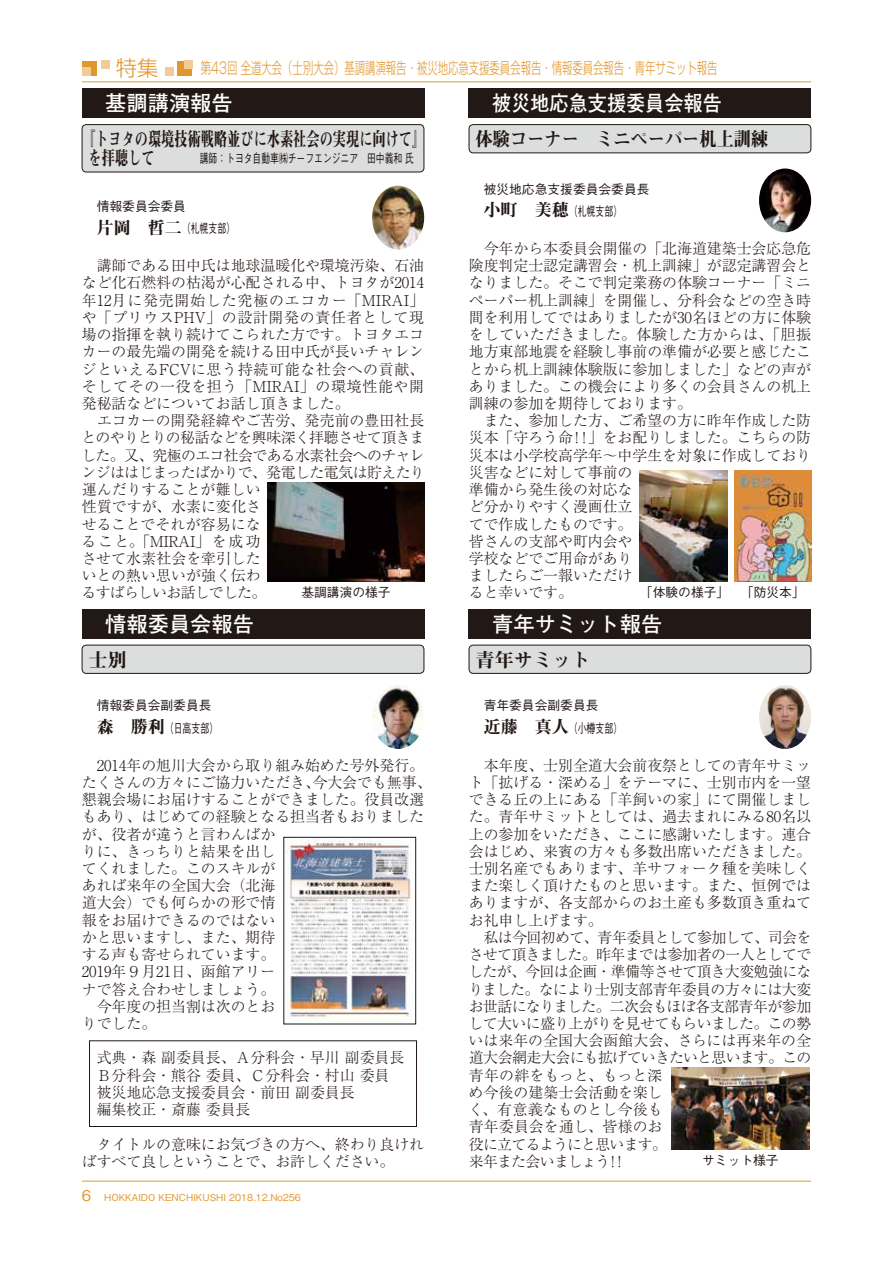
<style>
.page{position:relative;width:893px;height:1263px;background:#fff}
.page>*{position:absolute;margin:0;border:0;box-sizing:border-box;transform-origin:0 0}
.t1{font:700 21.3px "Futo Go B101 Pro";color:#fff}
.t2{font:700 21.3px "Futo Go B101 Pro";color:#fff;scale:.9 1}
.t3{font:19.2px/19.2px "Midashi Min Pro MA31";color:#221815;scale:.69 1}
.t4{font:19.2px "Midashi Min Pro MA31";color:#221815;scale:.9 1}
.t5{font:19.2px "Midashi Min Pro MA31";color:#221815}
.t6{font:300 15.9px "Shin Go Pro";color:#e2972d;scale:.65 1}
.t7{font:300 14.85px/17.2px "Ryumin Pro";color:#221815}
.t8{font:500 12.75px/22.4px "Gothic BBB Pro";color:#221815}
.t9{font:500 12.75px "Gothic BBB Pro";color:#221815;scale:.69 1}
.t10{font:500 9.6px "Gothic BBB Pro";color:#e2972d}
.s1{font-size:21.3px}
.s2{font-family:"Midashi Min Pro MA31";font-weight:400;font-size:16.95px}
.s3{font-size:14.85px}
</style>
<div class="page">
<hr style="left:82px;top:1181px;width:729px;height:1px;background:#e2972d">
<hr style="left:82px;top:82px;width:729px;height:1px;background:#e2972d">
<div style="left:82px;top:61px;width:15px;height:14px;background:#e2972d"></div>
<div style="left:82px;top:67px;width:8px;height:8px;background:#f1cc97"></div>
<div style="left:101px;top:61px;width:8px;height:8px;background:#f1cc97"></div>
<div style="left:178px;top:61px;width:14px;height:14px;background:#e2972d"></div>
<div style="left:184px;top:61px;width:8px;height:8px;background:#f1cc97"></div>
<div style="left:165px;top:67px;width:8px;height:8px;background:#f1cc97"></div>
<div style="left:82px;top:88px;width:342px;height:30px;background:#221815"></div>
<div style="left:82px;top:125px;width:342px;height:47px;background:#dcdddd;border-radius:4px"></div>
<div style="left:82px;top:124px;width:342px;height:48px;border:1px solid #221815;border-radius:4px"></div>
<img style="left:372px;top:186px;width:52px;height:63px">
<div style="left:469px;top:88px;width:342px;height:30px;background:#221815"></div>
<img style="left:759px;top:168px;width:52px;height:64px">
<div style="left:89px;top:1040px;width:328px;height:87px;border:1px solid #221815"></div>
<img style="left:372px;top:685px;width:52px;height:64px">
<img style="left:759px;top:685px;width:52px;height:64px">
<div style="left:469px;top:125px;width:342px;height:28px;background:#dcdddd;border-radius:4px"></div>
<div style="left:469px;top:124px;width:342px;height:29px;border:1px solid #221815;border-radius:4px"></div>
<div style="left:82px;top:609px;width:342px;height:29px;background:#221815"></div>
<div style="left:82px;top:645px;width:342px;height:28px;background:#dcdddd;border-radius:4px"></div>
<div style="left:82px;top:645px;width:342px;height:29px;border:1px solid #221815;border-radius:4px"></div>
<div style="left:469px;top:609px;width:342px;height:29px;background:#221815"></div>
<div style="left:469px;top:645px;width:342px;height:28px;background:#dcdddd;border-radius:4px"></div>
<div style="left:469px;top:645px;width:342px;height:29px;border:1px solid #221815;border-radius:4px"></div>
<img style="left:268px;top:482px;width:156px;height:99px">
<img style="left:640px;top:470px;width:87px;height:111px">
<img style="left:735px;top:470px;width:76px;height:111px">
<img style="left:671px;top:1067px;width:139px;height:82px">
<img style="left:286px;top:839px;width:127px;height:180px">
<div style="left:284px;top:837px;width:132px;height:187px;border:1px solid #221815"></div>
<p class="t6" style="left:116px;top:55px;width:927px"><span class="s1">特集　　</span>第43回 全道大会（士別大会）基調講演報告・被災地応急支援委員会報告・情報委員会報告・青年サミット報告</p>
<h1 class="t1" style="left:105px;top:86px;width:129px">基調講演報告</h1>
<p class="t3" style="left:89px;top:127px;width:489px;text-indent:-7px">『トヨタの環境技術戦略並びに水素社会の実現に向けて』を拝聴して</p>
<h1 class="t2" style="left:492px;top:86px;width:257px">被災地応急支援委員会報告</h1>
<p class="t4" style="left:476px;top:124px;width:327px">体験コーナー　ミニペーパー机上訓練</p>
<p class="t9" style="left:200px;top:148px;width:325px">講師：トヨタ自動車㈱チーフエンジニア　田中義和 氏　</p>
<p class="t8" style="left:97px;top:193px;width:140px">情報委員会委員<br><span class="s2">片岡　哲二</span>（札幌支部）</p>
<p class="t8" style="left:484px;top:176px;width:167px">被災地応急支援委員会委員長<span class="s2">小町　美穂</span>（札幌支部）</p>
<p class="t7" style="left:469px;top:239px;width:344px">　今年から本委員会開催の「北海道建築士会応急危険度判定士認定講習会・机上訓練」が認定講習会となりました。そこで判定業務の体験コーナー「ミニペーパー机上訓練」を開催し、分科会などの空き時間を利用してではありましたが30名ほどの方に体験をしていただきました。体験した方からは、「胆振地方東部地震を経験し事前の準備が必要と感じたことから机上訓練体験版に参加しました」などの声がありました。この機会により多くの会員さんの机上訓練の参加を期待しております。<br>　また、参加した方、ご希望の方に昨年作成した防災本「守ろう命！！」をお配りしました。こちらの防災本は小学校高学年～中学生を対象に作成しており災害などに対して事前の<br>準備から発生後の対応な<br>ど分かりやすく漫画仕立<br>てで作成したものです。<br>皆さんの支部や町内会や<br>学校などでご用命があり<br>ましたらご一報いただけ<br>ると幸いです。</p>
<p class="t7" style="left:81px;top:256px;width:345px">　講師である田中氏は地球温暖化や環境汚染、石油など化石燃料の枯渇が心配される中、トヨタが2014年12月に発売開始した究極のエコカー「MIRAI」や「プリウスPHV」の設計開発の責任者として現場の指揮を執り続けてこられた方です。トヨタエコカーの最先端の開発を続ける田中氏が長いチャレンジといえるFCVに思う持続可能な社会への貢献、そしてその一役を担う「MIRAI」の環境性能や開発秘話などについてお話し頂きました。<br>　エコカーの開発経緯やご苦労、発売前の豊田社長とのやりとりの秘話などを興味深く拝聴させて頂きました。又、究極のエコ社会である水素社会へのチャレンジははじまったばかりで、発電した電気は貯えたり運んだりすることが難しい<br>性質ですが、水素に変化さ<br>せることでそれが容易にな<br>ること。「MIRAI」を成功<br>させて水素社会を牽引した<br>いとの熱い思いが強く伝わ<br>るすばらしいお話しでした。</p>
<p class="t8" style="left:301px;top:579px;width:91px">基調講演の様子</p>
<p class="t8" style="left:640px;top:579px;width:166px">「体験の様子」 「防災本」</p>
<h1 class="t1" style="left:105px;top:607px;width:150px">情報委員会報告</h1>
<p class="t5" style="left:89px;top:644px;width:40px">士別</p>
<p class="t8" style="left:97px;top:693px;width:123px">情報委員会副委員長<span class="s2">森　勝利</span>（日高支部）</p>
<p class="t7" style="left:82px;top:755px;width:351px">　2014年の旭川大会から取り組み始めた号外発行。たくさんの方々にご協力いただき、今大会でも無事、懇親会場にお届けすることができました。役員改選もあり、はじめての経験となる担当者もおりましたが、役者が違うと言わんばか<br>りに、きっちりと結果を出し<br>てくれました。このスキルが<br>あれば来年の全国大会（北海<br>道大会）でも何らかの形で情<br>報をお届けできるのではない<br>かと思いますし、また、期待<br>する声も寄せられています。<br>2019年９月21日、函館アリー<br>ナで答え合わせしましょう。<br>　今年度の担当割は次のとお<br>りでした。</p>
<p class="t7" style="left:82px;top:1048px;width:324px">　式典・森 副委員長、Ａ分科会・早川 副委員長　Ｂ分科会・熊谷 委員、Ｃ分科会・村山 委員　被災地応急支援委員会・前田 副委員長<br>　編集校正・斎藤 委員長</p>
<p class="t7" style="left:82px;top:1134px;width:344px">　タイトルの意味にお気づきの方へ、終わり良ければすべて良しということで、お許しください。</p>
<p class="t10" style="left:82px;top:1190px;width:221px"><span class="s3">6</span> HOKKAIDO KENCHIKUSHI 2018.12.No256</p>
<h1 class="t1" style="left:492px;top:607px;width:172px">青年サミット報告</h1>
<p class="t5" style="left:476px;top:644px;width:116px">青年サミット</p>
<p class="t8" style="left:484px;top:693px;width:140px">青年委員会副委員長<br><span class="s2">近藤　真人</span>（小樽支部）</p>
<p class="t7" style="left:468px;top:755px;width:345px">　本年度、士別全道大会前夜祭としての青年サミット「拡げる・深める」をテーマに、士別市内を一望できる丘の上にある「羊飼いの家」にて開催しました。青年サミットとしては、過去まれにみる80名以上の参加をいただき、ここに感謝いたします。連合会はじめ、来賓の方々も多数出席いただきました。士別名産でもあります、羊サフォーク種を美味しくまた楽しく頂けたものと思います。また、恒例ではありますが、各支部からのお土産も多数頂き重ねてお礼申し上げます。<br>　私は今回初めて、青年委員として参加して、司会をさせて頂きました。昨年までは参加者の一人としてでしたが、今回は企画・準備等させて頂き大変勉強になりました。なにより士別支部青年委員の方々には大変お世話になりました。二次会もほぼ各支部青年が参加して大いに盛り上がりを見せてもらいました。この勢いは来年の全国大会函館大会、さらには再来年の全道大会網走大会にも拡げていきたいと思います。この青年の絆をもっと、もっと深<br>め今後の建築士会活動を楽し<br>く、有意義なものとし今後も<br>青年委員会を通し、皆様のお<br>役に立てるようにと思います。<br>来年また会いましょう！！</p>
<p class="t8" style="left:702px;top:1147px;width:78px">サミット様子</p>
</div>
